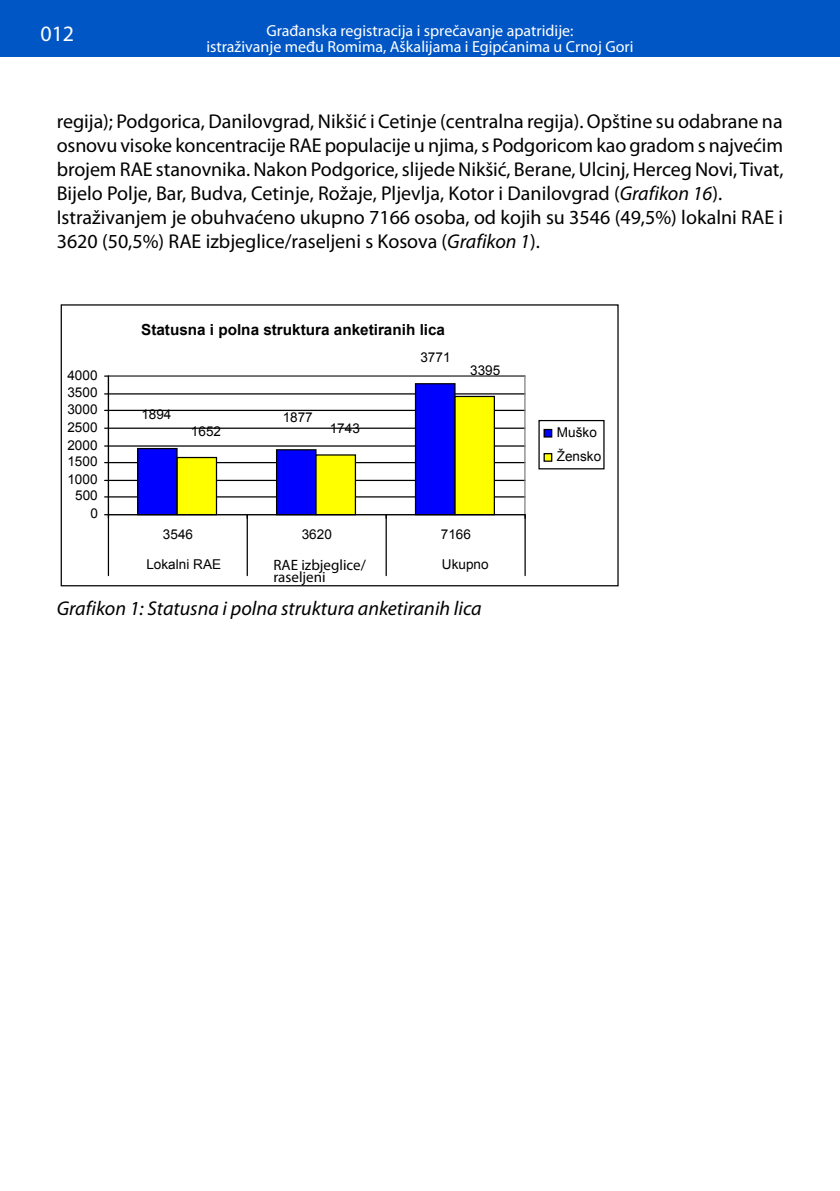
<style>
.page{position:relative;width:840px;height:1191px;background:#fff}
.page>*{position:absolute;margin:0;border:0;box-sizing:border-box;transform-origin:0 0}
.t1{font:22px "Myriad Pro";color:#fff}
.t2{font:20px/24px "Myriad Pro";color:#000}
.t3{font:italic 20px "Myriad Pro";color:#000}
.t4{font:16px/16px "Myriad Pro";color:#fff;text-align:center}
.t5{font:700 15.2px "Arial";color:#000}
.t6{font:15px/12px "Myriad Pro";color:#000}
.t7{font:13.6px/24.2px "Arial";color:#000}
.s1{font-style:italic}
</style>
<div class="page">
<div style="left:0;top:0;width:839px;height:57px;background:#0056c4"></div>
<hr style="left:839px;top:0;width:1px;height:57px;background:#0056c4">
<div style="left:61px;top:304px;width:557px;height:282px;border:1px solid #000"></div>
<hr style="left:108px;top:496px;width:416px;height:1px;background:#000">
<hr style="left:108px;top:480px;width:416px;height:1px;background:#000">
<hr style="left:108px;top:462px;width:416px;height:1px;background:#000">
<hr style="left:108px;top:445px;width:416px;height:1px;background:#000">
<hr style="left:108px;top:427px;width:416px;height:2px;background:#000">
<hr style="left:108px;top:410px;width:416px;height:1px;background:#000">
<hr style="left:108px;top:393px;width:416px;height:1px;background:#000">
<div style="left:108px;top:375px;width:417px;height:140px;border:1px solid #808080"></div>
<div style="left:138px;top:448px;width:39px;height:66px;background:#00f"></div>
<div style="left:137px;top:448px;width:40px;height:67px;border:1px solid #000"></div>
<div style="left:276px;top:450px;width:40px;height:64px;background:#00f"></div>
<div style="left:276px;top:449px;width:40px;height:66px;border:1px solid #000"></div>
<div style="left:415px;top:384px;width:39px;height:130px;background:#00f"></div>
<div style="left:414px;top:383px;width:41px;height:132px;border:1px solid #000"></div>
<div style="left:177px;top:457px;width:39px;height:57px;background:#ff0"></div>
<div style="left:176px;top:457px;width:41px;height:58px;border:1px solid #000"></div>
<div style="left:316px;top:455px;width:39px;height:59px;background:#ff0"></div>
<div style="left:315px;top:454px;width:41px;height:61px;border:1px solid #000"></div>
<div style="left:455px;top:396px;width:39px;height:118px;background:#ff0"></div>
<div style="left:454px;top:396px;width:40px;height:119px;border:1px solid #000"></div>
<hr style="left:108px;top:376px;width:1px;height:138px;background:#000">
<hr style="left:108px;top:514px;width:416px;height:1px;background:#000">
<hr style="left:108px;top:515px;width:1px;height:60px;background:#000">
<hr style="left:524px;top:515px;width:1px;height:60px;background:#000">
<hr style="left:246px;top:515px;width:2px;height:60px;background:#000">
<hr style="left:385px;top:515px;width:1px;height:60px;background:#000">
<div style="left:538px;top:420px;width:66px;height:49px;border:1px solid #000"></div>
<div style="left:544px;top:429px;width:7px;height:8px;background:#00f"></div>
<div style="left:543px;top:429px;width:9px;height:8px;border:1px solid #000"></div>
<div style="left:544px;top:453px;width:7px;height:8px;background:#ff0"></div>
<div style="left:543px;top:453px;width:9px;height:9px;border:1px solid #000"></div>
<p class="t1" style="left:40px;top:20px;width:35px">012</p>
<p class="t4" style="left:206px;top:22px;width:428px">Građanska registracija i sprečavanje apatridije:<br>istraživanje među Romima, Aškalijama i Egipćanima u Crnoj Gori</p>
<p class="t2" style="left:57px;top:109px;width:727px">regija); Podgorica, Danilovgrad, Nikšić i Cetinje (centralna regija). Opštine su odabrane na osnovu visoke koncentracije RAE populacije u njima, s Podgoricom kao gradom s najvećim brojem RAE stanovnika. Nakon Podgorice, slijede Nikšić, Berane, Ulcinj, Herceg Novi, Tivat, Bijelo Polje, Bar, Budva, Cetinje, Rožaje, Pljevlja, Kotor i Danilovgrad (<span class="s1">Grafikon 16</span>).<br>Istraživanjem je obuhvaćeno ukupno 7166 osoba, od kojih su 3546 (49,5%) lokalni RAE i 3620 (50,5%) RAE izbjeglice/raseljeni s Kosova (<span class="s1">Grafikon 1</span>).</p>
<p class="t7" style="left:67px;top:363px;width:32px">4000</p>
<p class="t7" style="left:67px;top:381px;width:32px">3500</p>
<p class="t7" style="left:67px;top:397px;width:32px">3000</p>
<p class="t7" style="left:67px;top:415px;width:32px">2500</p>
<p class="t7" style="left:67px;top:433px;width:32px">2000</p>
<p class="t7" style="left:67px;top:449px;width:32px">1500</p>
<p class="t7" style="left:67px;top:467px;width:32px">1000</p>
<p class="t7" style="left:75px;top:484px;width:24px">500</p>
<p class="t7" style="left:90px;top:501px;width:9px">0</p>
<p class="t5" style="left:141px;top:319px;width:305px">Statusna i polna struktura anketiranih lica</p>
<p class="t7" style="left:420px;top:345px;width:32px">3771</p>
<p class="t7" style="left:141px;top:402px;width:32px">1894</p>
<p class="t7" style="left:282px;top:405px;width:32px">1877</p>
<p class="t7" style="left:191px;top:419px;width:32px">1652</p>
<p class="t7" style="left:329px;top:416px;width:32px">1743</p>
<p class="t7" style="left:470px;top:358px;width:32px">3395</p>
<p class="t7" style="left:163px;top:522px;width:32px">3546</p>
<p class="t7" style="left:301px;top:522px;width:32px">3620</p>
<p class="t7" style="left:440px;top:522px;width:32px">7166</p>
<p class="t7" style="left:146px;top:552px;width:76px">Lokalni RAE</p>
<p class="t7" style="left:272px;top:552px;width:89px">RAE izbjeglice</p>
<p class="t7" style="left:441px;top:552px;width:48px">Ukupno</p>
<p class="t6" style="left:273px;top:558px;width:94px">RAE izbjeglice/ raseljeni</p>
<p class="t3" style="left:57px;top:596px;width:426px">Grafikon 1: Statusna i polna struktura anketiranih lica</p>
<p class="t7" style="left:556px;top:420px;width:46px">Muško<br>Žensko</p>
</div>
